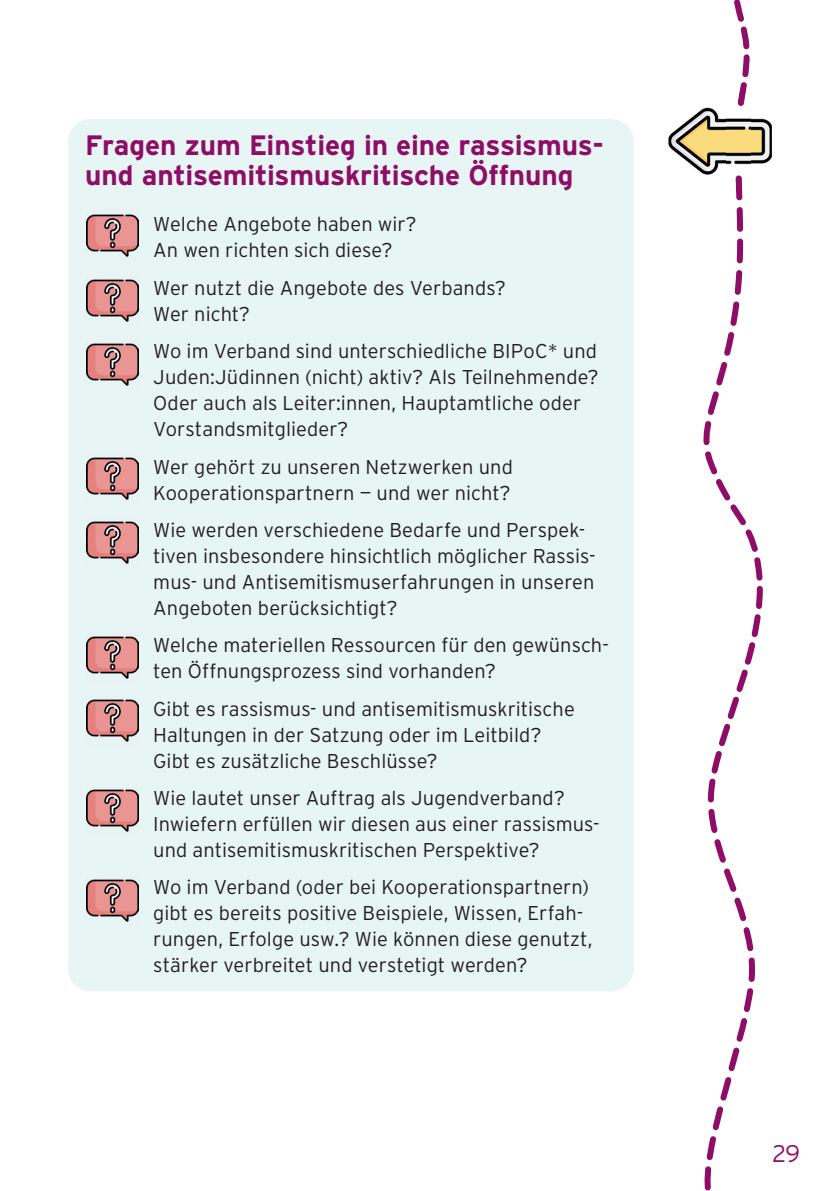
<style>
.page{position:relative;width:840px;height:1191px;background:#fff}
.page>*{position:absolute;margin:0;border:0;box-sizing:border-box;transform-origin:0 0}
.t1{font:700 28px/30px "Interstate";letter-spacing:-.01em;color:#8e0d66}
.t2{font:300 24px "Interstate";color:#8e0d66}
.t3{font:300 20px/26px "Interstate";letter-spacing:.005em;color:#231f20}
</style>
<div class="page">
<svg style="left:704px;top:0;width:58px;height:1191px"></svg>
<div style="left:68px;top:119px;width:565px;height:872px;background:#e7f5f4;border-radius:23px"></div>
<img style="left:668px;top:89px;width:103px;height:104px">
<img style="left:735px;top:175px;width:6px;height:18px">
<img style="left:737px;top:89px;width:8px;height:17px">
<img style="left:726px;top:112px;width:24px;height:61px">
<img style="left:87px;top:214px;width:52px;height:43px">
<img style="left:87px;top:279px;width:52px;height:43px">
<img style="left:87px;top:343px;width:52px;height:43px">
<img style="left:87px;top:457px;width:52px;height:43px">
<img style="left:87px;top:521px;width:52px;height:43px">
<img style="left:87px;top:636px;width:52px;height:43px">
<img style="left:87px;top:699px;width:52px;height:43px">
<img style="left:87px;top:789px;width:52px;height:43px">
<img style="left:87px;top:879px;width:52px;height:43px">
<h1 class="t1" style="left:85px;top:130px;width:520px">Fragen zum Einstieg in eine rassismus&shy;und antisemitismuskritische Öffnung</h1>
<p class="t3" style="left:153px;top:211px;width:265px">Welche Angebote haben wir?<br>An wen richten sich diese?</p>
<p class="t3" style="left:153px;top:274px;width:354px">Wer nutzt die Angebote des Verbands?<br>Wer nicht?</p>
<p class="t3" style="left:153px;top:338px;width:447px">Wo im Verband sind unterschiedliche BIPoC* und Juden:Jüdinnen (nicht) aktiv? Als Teilnehmende?<br>Oder auch als Leiter:innen, Haupt amtliche oder Vorstandsmitglieder?</p>
<p class="t3" style="left:153px;top:453px;width:361px">Wer gehört zu unseren Netzwerken und<br>Kooperationspartnern — und wer nicht?</p>
<p class="t3" style="left:153px;top:516px;width:443px">Wie werden verschiedene Bedarfe und Perspek&shy;tiven insbesondere hinsichtlich möglicher Rassis&shy;mus- und Antisemitismuserfahrungen in unseren Angeboten berücksichtigt?</p>
<p class="t3" style="left:153px;top:632px;width:457px">Welche materiellen Ressourcen für den gewünsch&shy;ten Öffnungsprozess sind vorhanden?</p>
<p class="t3" style="left:153px;top:695px;width:423px">Gibt es rassismus- und antisemitismuskritische<br>Haltungen in der Satzung oder im Leitbild?<br>Gibt es zusätzliche Beschlüsse?</p>
<p class="t3" style="left:153px;top:785px;width:447px">Wie lautet unser Auftrag als Jugendverband?<br>Inwiefern erfüllen wir diesen aus einer rassismus&shy;und antisemitismuskritischen Perspektive?</p>
<p class="t3" style="left:153px;top:874px;width:440px">Wo im Verband (oder bei Kooperationspartnern) gibt es bereits positive Beispiele, Wissen, Erfah&shy;rungen, Erfolge usw.? Wie können diese genutzt, stärker verbreitet und verstetigt werden?</p>
<p class="t2" style="left:772px;top:1140px;width:29px">29</p>
</div>
